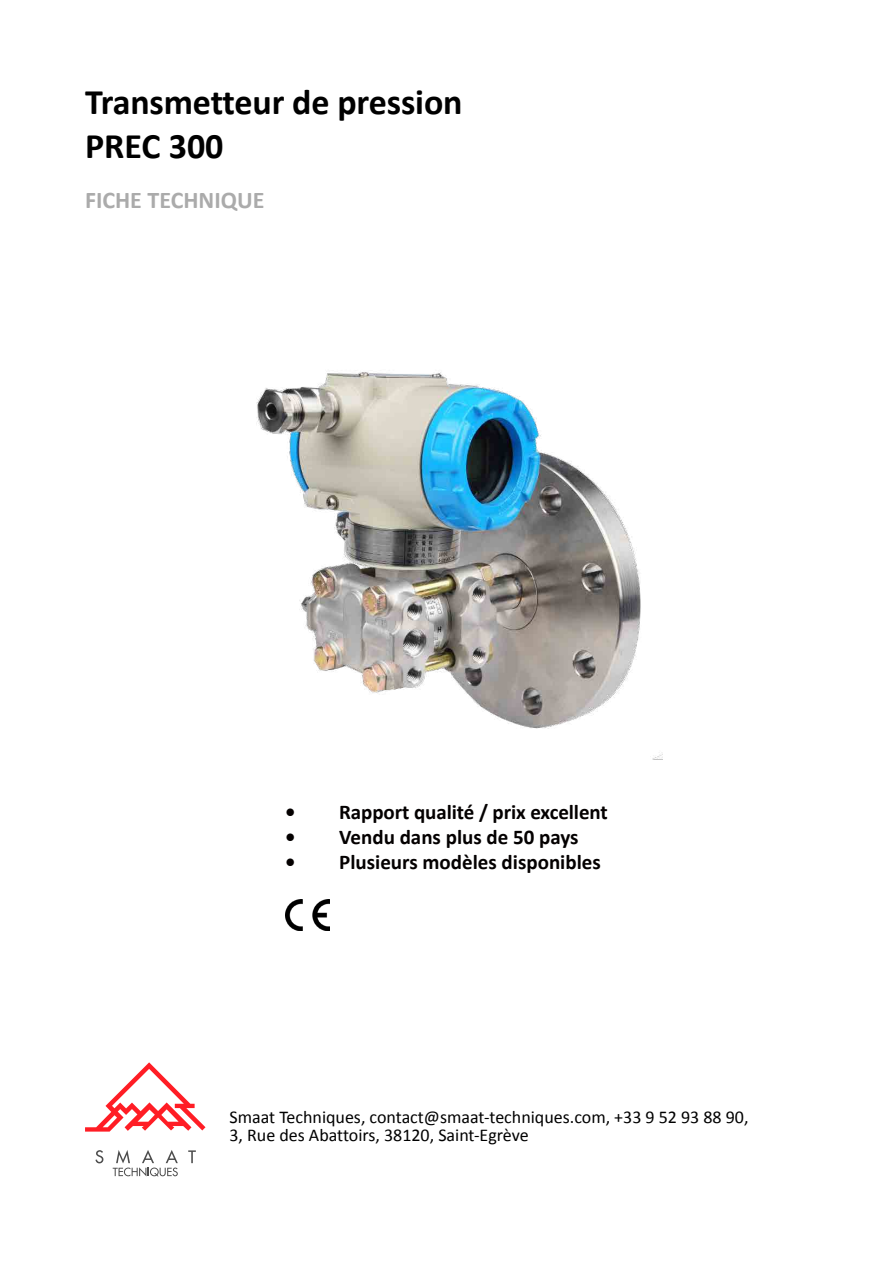
<style>
.page{position:relative;width:893px;height:1263px;background:#fff}
.page>*{position:absolute;margin:0;border:0;box-sizing:border-box;transform-origin:0 0}
.t1{font:700 36px "Calibri";letter-spacing:-.005em;color:#000}
.t2{font:700 24px "Calibri";color:#ababab}
.t3{font:700 21px "Calibri";color:#040000}
.t4{font:18px "Calibri";color:#000}
</style>
<div class="page">
<img style="left:256px;top:372px;width:407px;height:388px">
<img style="left:285px;top:899px;width:44px;height:32px">
<svg style="left:95px;top:1150px;width:8px;height:13px"></svg>
<svg style="left:188px;top:1150px;width:8px;height:13px"></svg>
<svg style="left:113px;top:1150px;width:65px;height:26px"></svg>
<svg style="left:85px;top:1062px;width:120px;height:69px"></svg>
<p class="t1" style="left:85px;top:79px;width:379px">Transmetteur de pression</p>
<p class="t1" style="left:85px;top:123px;width:140px">PREC 300</p>
<p class="t2" style="left:85px;top:185px;width:181px">FICHE TECHNIQUE</p>
<p class="t3" style="left:285px;top:798px;width:324px">• Rapport qualité / prix excellent</p>
<p class="t3" style="left:285px;top:824px;width:295px">• Vendu dans plus de 50 pays</p>
<p class="t3" style="left:285px;top:849px;width:317px">• Plusieurs modèles disponibles</p>
<p class="t4" style="left:230px;top:1106px;width:520px">Smaat Techniques, contact@smaat-techniques.com, +33 9 52 93 88 90,</p>
<p class="t4" style="left:230px;top:1124px;width:301px">3, Rue des Abattoirs, 38120, Saint-Egrève</p>
</div>
